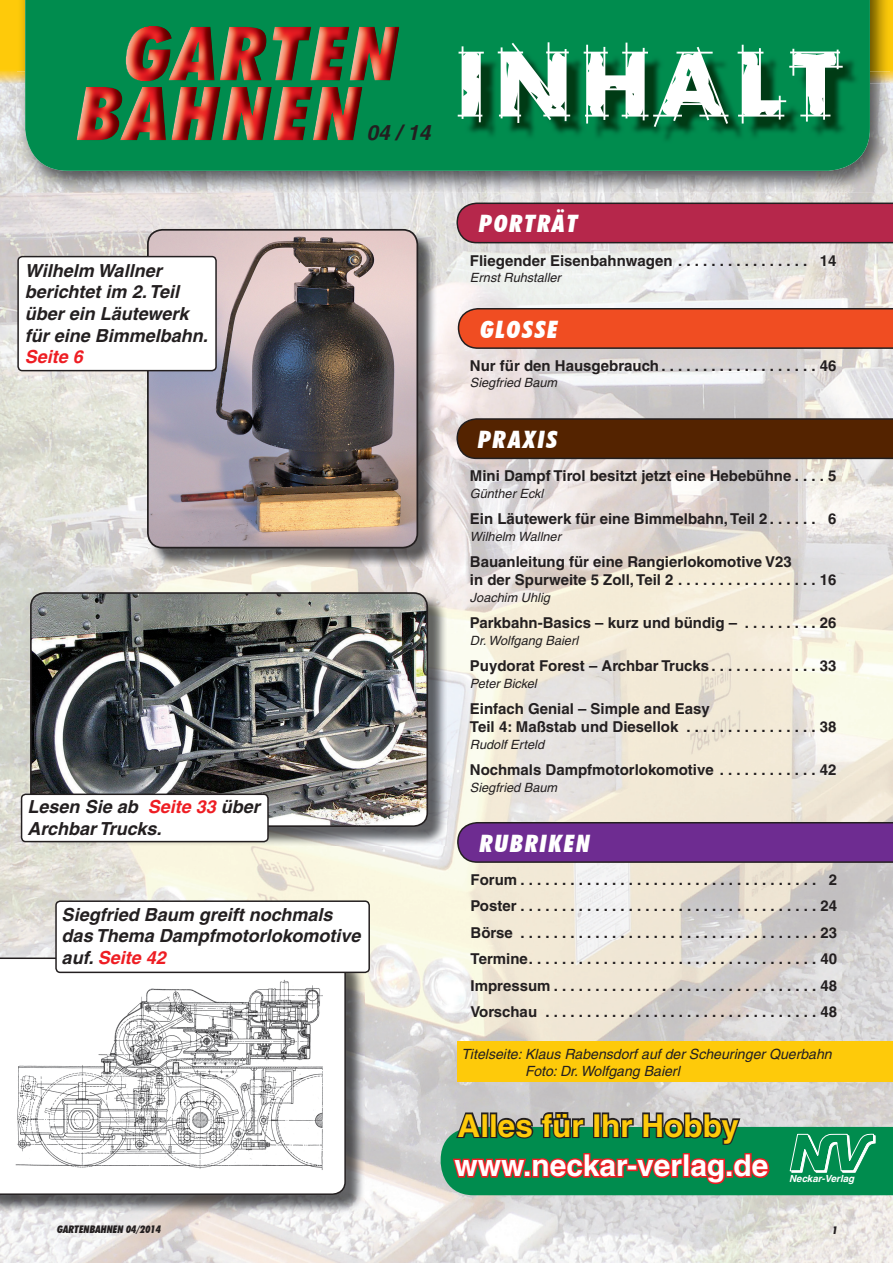
<style>
.page{position:relative;width:893px;height:1263px;background:#fff}
.page>*{position:absolute;margin:0;border:0;box-sizing:border-box;transform-origin:0 0}
.t1{font:90px "Rough Draft";letter-spacing:.12em;color:#fff}
.t2{font:700 31.5px "Helvetica";color:#feca0a}
.t3{font:700 30px "Helvetica";color:#fff}
.t4{font:italic 900 condensed 24px "Futura BT";letter-spacing:.08em;color:#fff}
.t5{font:italic 700 21px "Helvetica";color:#231f20}
.t6{font:italic 700 18px/21.6px "Helvetica";color:#231f20}
.t7{font:italic 700 18px "Helvetica";color:#ee1d23}
.t8{font:700 15px/26.5px "Helvetica";color:#231f20}
.t9{font:italic 14.1px/17px "Helvetica";color:#231f20}
.t10{font:italic 12.75px "Helvetica";color:#231f20}
.t11{font:italic 900 condensed 10.5px "Futura BT";color:#231f20}
.t12{font:italic 700 9.75px "Helvetica";color:#fff}
.s1{color:#ee1d23}
</style>
<div class="page">
<img style="left:0;top:83px;width:52px;height:874px">
<img style="left:841px;top:83px;width:52px;height:1180px">
<img style="left:52px;top:193px;width:105px;height:399px">
<img style="left:157px;top:193px;width:684px;height:50px">
<img style="left:437px;top:243px;width:404px;height:322px">
<img style="left:157px;top:565px;width:684px;height:54px">
<img style="left:421px;top:619px;width:420px;height:644px">
<img style="left:52px;top:845px;width:369px;height:149px">
<img style="left:316px;top:994px;width:105px;height:269px">
<img style="left:0;top:1213px;width:316px;height:50px">
<img style="left:17px;top:0;width:876px;height:71px">
<svg style="left:890px;top:71px;width:3px;height:12px"></svg>
<img style="left:0;top:0;width:17px;height:83px">
<img style="left:17px;top:71px;width:873px;height:122px">
<div style="left:25px;top:0;width:845px;height:171px;background:#008c4e"></div>
<img style="left:465px;top:49px;width:394px;height:94px">
<img style="left:188px;top:140px;width:125px;height:1px">
<img style="left:152px;top:26px;width:243px;height:54px">
<img style="left:79px;top:26px;width:73px;height:55px">
<img style="left:192px;top:42px;width:6px;height:20px">
<img style="left:146px;top:49px;width:24px;height:32px">
<img style="left:146px;top:74px;width:17px;height:7px">
<img style="left:313px;top:140px;width:40px;height:1px">
<img style="left:273px;top:140px;width:30px;height:1px">
<img style="left:222px;top:140px;width:40px;height:1px">
<svg style="left:195px;top:140px;width:16px;height:1px"></svg>
<img style="left:122px;top:87px;width:44px;height:15px">
<img style="left:312px;top:87px;width:50px;height:53px">
<img style="left:272px;top:87px;width:40px;height:26px">
<img style="left:221px;top:87px;width:51px;height:26px">
<img style="left:197px;top:87px;width:14px;height:19px">
<img style="left:211px;top:87px;width:10px;height:26px">
<img style="left:171px;top:87px;width:26px;height:26px">
<img style="left:79px;top:87px;width:43px;height:15px">
<img style="left:292px;top:107px;width:16px;height:6px">
<img style="left:188px;top:113px;width:150px;height:27px">
<svg style="left:292px;top:127px;width:13px;height:13px"></svg>
<svg style="left:77px;top:102px;width:111px;height:39px;background:#885439"></svg>
<img style="left:149px;top:231px;width:288px;height:336px">
<img style="left:148px;top:230px;width:269px;height:317px">
<div style="left:147px;top:229px;width:271px;height:319px;border:2px solid #231f20;border-radius:15px"></div>
<img style="left:0;top:973px;width:364px;height:240px">
<svg style="left:0;top:957px;width:346px;height:238px"></svg>
<img style="left:32px;top:594px;width:415px;height:251px">
<img style="left:31px;top:593px;width:396px;height:233px">
<div style="left:30px;top:592px;width:398px;height:235px;border:2px solid #231f20;border-radius:14px"></div>
<div style="left:18px;top:257px;width:198px;height:114px;background:#fff;border-radius:4px"></div>
<div style="left:17px;top:256px;width:200px;height:115px;border:2px solid #231f20;border-radius:4px"></div>
<div style="left:56px;top:901px;width:313px;height:71px;background:#fff;border-radius:4px"></div>
<div style="left:55px;top:900px;width:315px;height:73px;border:2px solid #231f20;border-radius:4px"></div>
<div style="left:22px;top:794px;width:246px;height:47px;background:#fff;border-radius:4px"></div>
<div style="left:21px;top:793px;width:248px;height:49px;border:2px solid #231f20;border-radius:4px"></div>
<svg style="left:456px;top:203px;width:437px;height:40px;background:#ae2849"></svg>
<svg style="left:456px;top:418px;width:437px;height:41px;background:#522505"></svg>
<svg style="left:457px;top:822px;width:436px;height:41px;background:#6a2e89"></svg>
<svg style="left:458px;top:308px;width:435px;height:41px;background:#e04b24"></svg>
<div style="left:457px;top:1041px;width:436px;height:41px;background:#feca0a"></div>
<svg style="left:441px;top:1099px;width:452px;height:104px;background:#608e71"></svg>
<h3 class="t5" style="left:367px;top:120px;width:65px">04 / 14</h3>
<h1 class="t1" style="left:457px;top:26px;width:382px">INHALT</h1>
<p class="t6" style="left:25px;top:259px;width:138px">Wilhelm Wallner</p>
<p class="t6" style="left:25px;top:281px;width:185px">berichtet im 2. Teil über ein Läutewerk für eine Bimmelbahn.</p>
<p class="t7" style="left:25px;top:346px;width:60px">Seite 6</p>
<p class="t6" style="left:28px;top:796px;width:234px">Lesen Sie ab <span class="s1">Seite 33</span> über<br>Archbar Trucks.</p>
<p class="t6" style="left:62px;top:903px;width:300px">Siegfried Baum greift nochmals das Thema Dampfmotorlokomotive auf. <span class="s1">Seite 42</span></p>
<p class="t11" style="left:57px;top:1222px;width:105px">GARTENBAHNEN 04/2014</p>
<h3 class="t4" style="left:479px;top:209px;width:100px">PORTRÄT</h3>
<p class="t8" style="left:470px;top:247px;width:368px">Fliegender Eisenbahnwagen . . . . . . . . . . . . . . . . 14</p>
<p class="t10" style="left:470px;top:270px;width:93px">Ernst Ruhstaller</p>
<h3 class="t4" style="left:480px;top:314px;width:79px">GLOSSE</h3>
<p class="t8" style="left:470px;top:352px;width:368px">Nur für den Hausgebrauch . . . . . . . . . . . . . . . . . . . 46</p>
<p class="t10" style="left:470px;top:376px;width:89px">Siegfried Baum</p>
<h3 class="t4" style="left:478px;top:425px;width:80px">PRAXIS</h3>
<p class="t8" style="left:470px;top:463px;width:368px">Mini Dampf Tirol besitzt jetzt eine Hebebühne . . . . 5</p>
<p class="t10" style="left:470px;top:486px;width:75px">Günther Eckl</p>
<p class="t8" style="left:470px;top:506px;width:368px">Ein Läutewerk für eine Bimmelbahn, Teil 2 . . . . . . 6</p>
<p class="t10" style="left:470px;top:529px;width:93px">Wilhelm Wallner</p>
<p class="t8" style="left:470px;top:553px;width:368px;line-height:18px">Bauanleitung für eine Rangierlokomotive V23<br>in der Spurweite 5 Zoll, Teil 2 . . . . . . . . . . . . . . . . . 16</p>
<p class="t10" style="left:470px;top:590px;width:82px">Joachim Uhlig</p>
<p class="t8" style="left:470px;top:610px;width:368px">Parkbahn-Basics – kurz und bündig – . . . . . . . . . 26</p>
<p class="t10" style="left:470px;top:633px;width:110px">Dr. Wolfgang Baierl</p>
<p class="t8" style="left:470px;top:653px;width:368px">Puydorat Forest – Archbar Trucks . . . . . . . . . . . . . 33</p>
<p class="t10" style="left:470px;top:676px;width:68px">Peter Bickel</p>
<p class="t8" style="left:470px;top:700px;width:368px;line-height:18px">Einfach Genial – Simple and Easy<br>Teil 4: Maßstab und Diesellok . . . . . . . . . . . . . . . . 38</p>
<p class="t10" style="left:470px;top:737px;width:76px">Rudolf Erteld</p>
<p class="t8" style="left:470px;top:757px;width:368px">Nochmals Dampfmotorlokomotive . . . . . . . . . . . . 42</p>
<p class="t10" style="left:470px;top:780px;width:89px">Siegfried Baum</p>
<h3 class="t4" style="left:480px;top:828px;width:112px">RUBRIKEN</h3>
<p class="t8" style="left:470px;top:866px;width:368px;text-align:justify">Forum . . . . . . . . . . . . . . . . . . . . . . . . . . . . . . . . . . . . 2<br>Poster . . . . . . . . . . . . . . . . . . . . . . . . . . . . . . . . . . . . 24<br>Börse . . . . . . . . . . . . . . . . . . . . . . . . . . . . . . . . . . . . 23<br>Termine. . . . . . . . . . . . . . . . . . . . . . . . . . . . . . . . . . . 40<br>Impressum . . . . . . . . . . . . . . . . . . . . . . . . . . . . . . . . 48<br>Vorschau . . . . . . . . . . . . . . . . . . . . . . . . . . . . . . . . . 48</p>
<p class="t9" style="left:525px;top:1045px;width:308px;text-indent:-64px">Titelseite: Klaus Rabensdorf auf der Scheuringer Querbahn<br>Foto: Dr. Wolfgang Baierl</p>
<h2 class="t2" style="left:458px;top:1106px;width:283px">Alles für Ihr Hobby</h2>
<h3 class="t3" style="left:454px;top:1147px;width:316px">www.neckar-verlag.de</h3>
<p class="t12" style="left:789px;top:1172px;width:67px">Neckar-Verlag</p>
<p class="t11" style="left:832px;top:1224px;width:7px">1</p>
</div>
